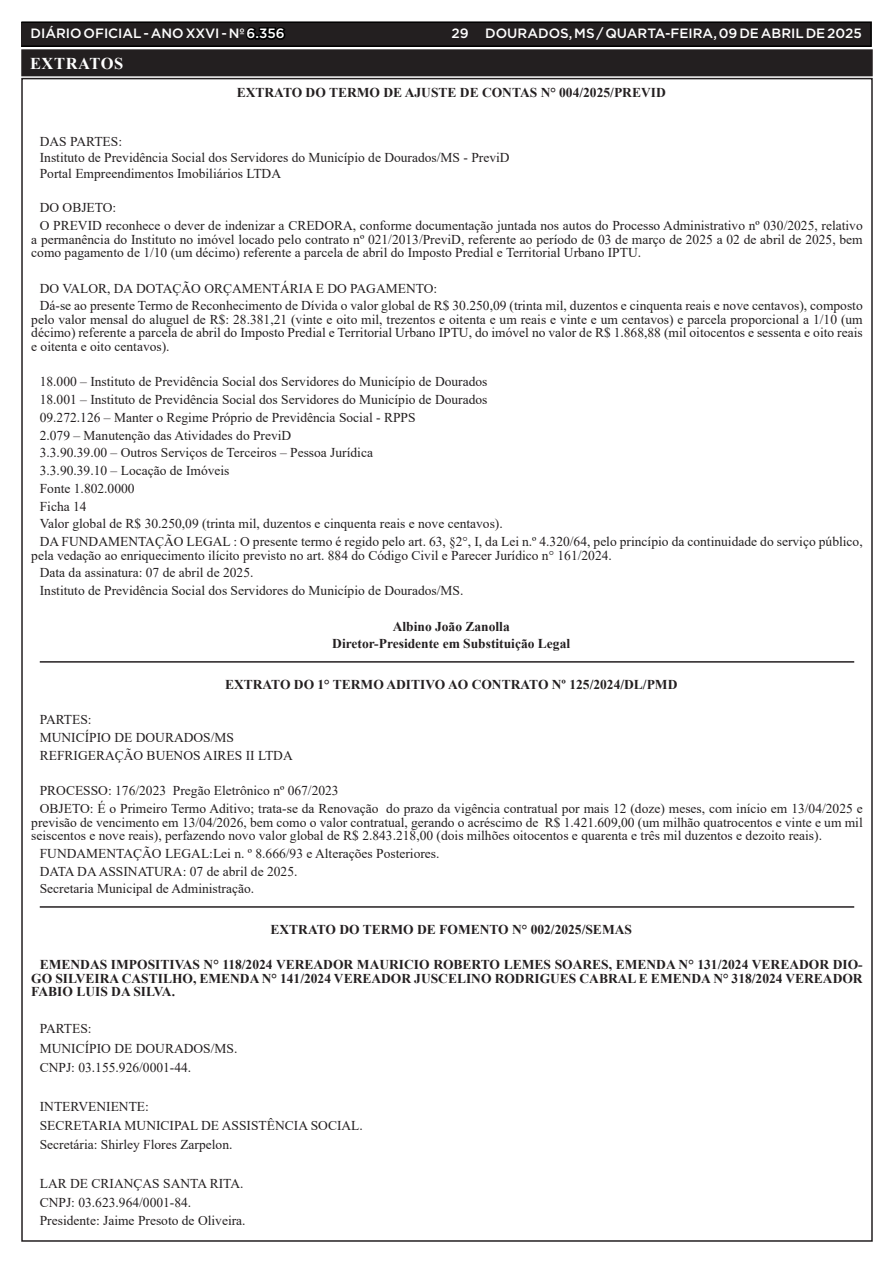
<style>
.page{position:relative;width:893px;height:1263px;background:#fff}
.page>*{position:absolute;margin:0;border:0;box-sizing:border-box;transform-origin:0 0}
.TEXTO{font:700 16.5px "Times New Roman";letter-spacing:.035em;color:#fff}
.TEXTO-2{font:13.5px/13.5px "Times New Roman";color:#231f20;text-align:justify}
.TEXTO-3{font:700 13.5px/13.5px "Times New Roman";color:#231f20;text-align:justify}
.t1{font:500 13.5px "Gotham";color:#fff}
.s1{color:#000}
</style>
<div class="page">
<div style="left:21px;top:22px;width:850px;height:24px;background:#231f20"></div>
<div style="left:21px;top:21px;width:851px;height:26px;border:2px solid #000"></div>
<hr style="left:40px;top:661px;width:814px;height:2px;background:#231f20">
<hr style="left:40px;top:906px;width:814px;height:2px;background:#231f20">
<div style="left:23px;top:51px;width:848px;height:23px;background:#231f20"></div>
<div style="left:21px;top:49px;width:852px;height:27px;border:4px solid #231f20"></div>
<p class="t1" style="left:31px;top:25px;width:256px">DIÁRIO OFICIAL - ANO XXVI - Nº <span class="s1">6.356</span></p>
<p class="t1" style="left:451px;top:25px;width:412px">29 DOURADOS, MS / QUARTA-FEIRA, 09 DE ABRIL DE 2025</p>
<p class="TEXTO" style="left:30px;top:52px;width:95px">EXTRATOS</p>
<p class="TEXTO-3" style="left:237px;top:85px;width:430px">EXTRATO DO TERMO DE AJUSTE DE CONTAS N° 004/2025/PREVID</p>
<p class="TEXTO-2" style="left:40px;top:134px;width:84px">DAS PARTES:</p>
<p class="TEXTO-2" style="left:40px;top:150px;width:471px">Instituto de Previdência Social dos Servidores do Município de Dourados/MS - PreviD</p>
<p class="TEXTO-2" style="left:40px;top:167px;width:243px">Portal Empreendimentos Imobiliários LTDA</p>
<p class="TEXTO-2" style="left:40px;top:201px;width:78px">DO OBJETO:</p>
<p class="TEXTO-2" style="left:31px;top:218px;width:833px;text-indent:9px">O PREVID reconhece o dever de indenizar a CREDORA, conforme documentação juntada nos autos do Processo Administrativo nº 030/2025, relativo a permanência do Instituto no imóvel locado pelo contrato nº 021/2013/PreviD, referente ao período de 03 de março de 2025 a 02 de abril de 2025, bem como pagamento de 1/10 (um décimo) referente a parcela de abril do Imposto Predial e Territorial Urbano IPTU.</p>
<p class="TEXTO-2" style="left:40px;top:281px;width:399px">DO VALOR, DA DOTAÇÃO ORÇAMENTÁRIA E DO PAGAMENTO:</p>
<p class="TEXTO-2" style="left:31px;top:299px;width:833px;text-indent:9px">Dá-se ao presente Termo de Reconhecimento de Dívida o valor global de R$ 30.250,09 (trinta mil, duzentos e cinquenta reais e nove centavos), composto pelo valor mensal do aluguel de R$: 28.381,21 (vinte e oito mil, trezentos e oitenta e um reais e vinte e um centavos) e parcela proporcional a 1/10 (um décimo) referente a parcela de abril do Imposto Predial e Territorial Urbano IPTU, do imóvel no valor de R$ 1.868,88 (mil oitocentos e sessenta e oito reais e oitenta e oito centavos).</p>
<p class="TEXTO-2" style="left:40px;top:375px;width:449px">18.000 – Instituto de Previdência Social dos Servidores do Município de Dourados</p>
<p class="TEXTO-2" style="left:40px;top:392px;width:449px">18.001 – Instituto de Previdência Social dos Servidores do Município de Dourados</p>
<p class="TEXTO-2" style="left:40px;top:410px;width:377px">09.272.126 – Manter o Regime Próprio de Previdência Social - RPPS</p>
<p class="TEXTO-2" style="left:40px;top:428px;width:253px">2.079 – Manutenção das Atividades do PreviD</p>
<p class="TEXTO-2" style="left:40px;top:446px;width:335px">3.3.90.39.00 – Outros Serviços de Terceiros – Pessoa Jurídica</p>
<p class="TEXTO-2" style="left:40px;top:463px;width:191px">3.3.90.39.10 – Locação de Imóveis</p>
<p class="TEXTO-2" style="left:40px;top:481px;width:96px">Fonte 1.802.0000</p>
<p class="TEXTO-2" style="left:40px;top:499px;width:48px">Ficha 14</p>
<p class="TEXTO-2" style="left:40px;top:517px;width:465px">Valor global de R$ 30.250,09 (trinta mil, duzentos e cinquenta reais e nove centavos).</p>
<p class="TEXTO-2" style="left:31px;top:534px;width:833px;text-indent:9px">DA FUNDAMENTAÇÃO LEGAL : O presente termo é regido pelo art. 63, §2°, I, da Lei n.º 4.320/64, pelo princípio da continuidade do serviço público, pela vedação ao enriquecimento ilícito previsto no art. 884 do Código Civil e Parecer Jurídico n° 161/2024.</p>
<p class="TEXTO-2" style="left:40px;top:566px;width:215px">Data da assinatura: 07 de abril de 2025.</p>
<p class="TEXTO-2" style="left:40px;top:583px;width:425px">Instituto de Previdência Social dos Servidores do Município de Dourados/MS.</p>
<p class="TEXTO-3" style="left:393px;top:619px;width:119px">Albino João Zanolla</p>
<p class="TEXTO-3" style="left:332px;top:637px;width:239px">Diretor-Presidente em Substituição Legal</p>
<p class="TEXTO-3" style="left:225px;top:677px;width:454px">EXTRATO DO 1° TERMO ADITIVO AO CONTRATO Nº 125/2024/DL/PMD</p>
<p class="TEXTO-2" style="left:40px;top:713px;width:53px">PARTES:</p>
<p class="TEXTO-2" style="left:40px;top:730px;width:196px">MUNICÍPIO DE DOURADOS/MS</p>
<p class="TEXTO-2" style="left:40px;top:748px;width:255px">REFRIGERAÇÃO BUENOS AIRES II LTDA</p>
<p class="TEXTO-2" style="left:40px;top:784px;width:300px">PROCESSO: 176/2023 Pregão Eletrônico nº 067/2023</p>
<p class="TEXTO-2" style="left:31px;top:801px;width:833px;text-indent:9px">OBJETO: É o Primeiro Termo Aditivo; trata-se da Renovação do prazo da vigência contratual por mais 12 (doze) meses, com início em 13/04/2025 e previsão de vencimento em 13/04/2026, bem como o valor contratual, gerando o acréscimo de R$ 1.421.609,00 (um milhão quatrocentos e vinte e um mil seiscentos e nove reais), perfazendo novo valor global de R$ 2.843.218,00 (dois milhões oitocentos e quarenta e três mil duzentos e dezoito reais).</p>
<p class="TEXTO-2" style="left:40px;top:846px;width:401px">FUNDAMENTAÇÃO LEGAL:Lei n. º 8.666/93 e Alterações Posteriores.</p>
<p class="TEXTO-2" style="left:40px;top:864px;width:259px">DATA DA ASSINATURA: 07 de abril de 2025.</p>
<p class="TEXTO-2" style="left:40px;top:882px;width:216px">Secretaria Municipal de Administração.</p>
<p class="TEXTO-3" style="left:270px;top:922px;width:363px">EXTRATO DO TERMO DE FOMENTO N° 002/2025/SEMAS</p>
<p class="TEXTO-3" style="left:31px;top:958px;width:833px;text-indent:9px">EMENDAS IMPOSITIVAS N° 118/2024 VEREADOR MAURICIO ROBERTO LEMES SOARES, EMENDA N° 131/2024 VEREADOR DIO-GO SILVEIRA CASTILHO, EMENDA N° 141/2024 VEREADOR JUSCELINO RODRIGUES CABRAL E EMENDA N° 318/2024 VEREADOR FABIO LUIS DA SILVA.</p>
<p class="TEXTO-2" style="left:40px;top:1022px;width:53px">PARTES:</p>
<p class="TEXTO-2" style="left:40px;top:1041px;width:199px">MUNICÍPIO DE DOURADOS/MS.</p>
<p class="TEXTO-2" style="left:40px;top:1060px;width:153px">CNPJ: 03.155.926/0001-44.</p>
<p class="TEXTO-2" style="left:40px;top:1099px;width:111px">INTERVENIENTE:</p>
<p class="TEXTO-2" style="left:40px;top:1118px;width:325px">SECRETARIA MUNICIPAL DE ASSISTÊNCIA SOCIAL.</p>
<p class="TEXTO-2" style="left:40px;top:1137px;width:194px">Secretária: Shirley Flores Zarpelon.</p>
<p class="TEXTO-2" style="left:40px;top:1176px;width:205px">LAR DE CRIANÇAS SANTA RITA.</p>
<p class="TEXTO-2" style="left:40px;top:1195px;width:153px">CNPJ: 03.623.964/0001-84.</p>
<p class="TEXTO-2" style="left:40px;top:1213px;width:207px">Presidente: Jaime Presoto de Oliveira.</p>
</div>
